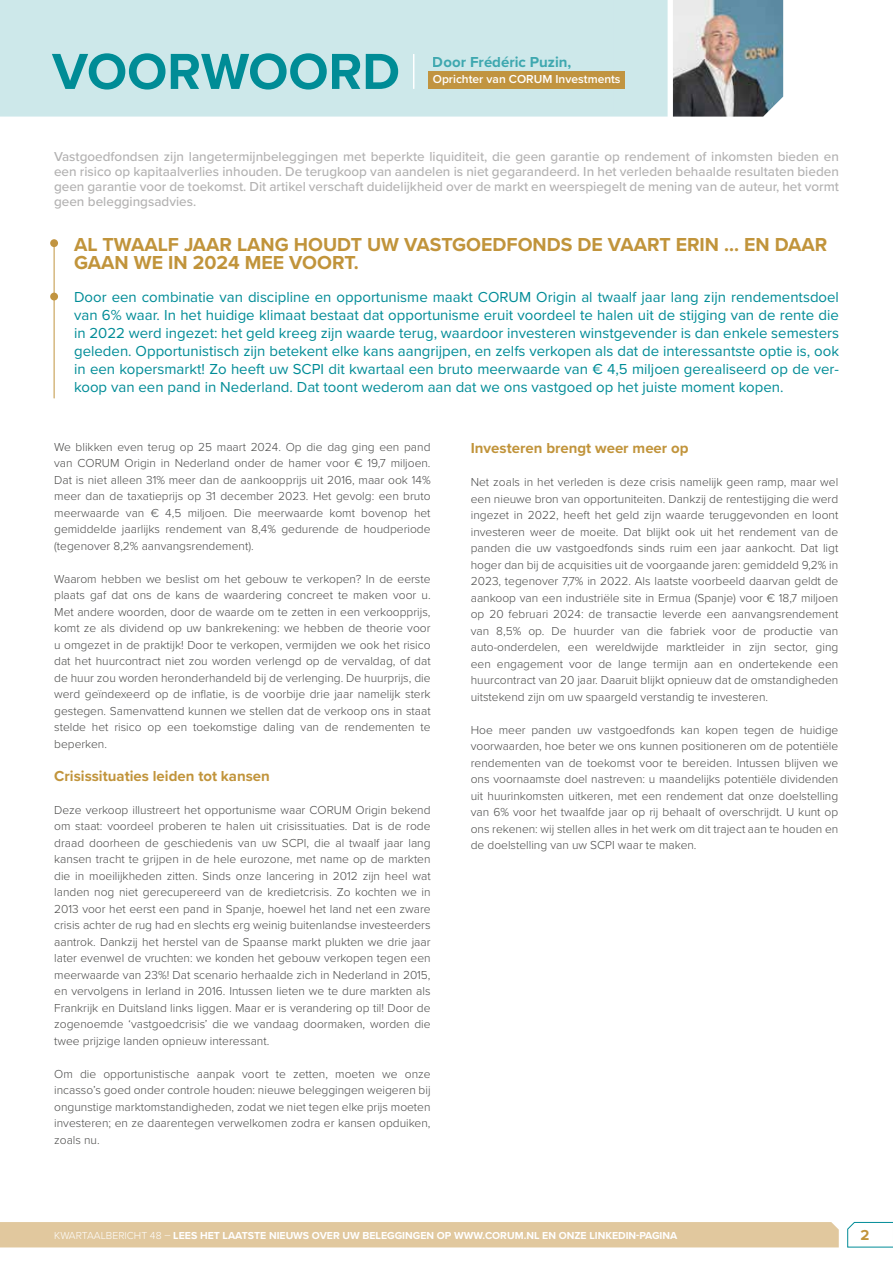
<style>
.page{position:relative;width:893px;height:1263px;background:#fff}
.page>*{position:absolute;margin:0;border:0;box-sizing:border-box;transform-origin:0 0}
.t1{font:700 52.5px "Proxima Nova";color:#008c96}
.t2{font:700 19.5px/18px "Proxima Nova";color:#c1943b}
.t3{font:15px/18px "Proxima Nova";color:#008c97;text-align:justify}
.t4{font:700 15px "Proxima Nova";color:#c1943b}
.t5{font:700 15px "Proxima Nova";color:#008c96}
.t6{font:500 13.5px/15px "Proxima Nova";color:#b3b2b2;text-align:justify}
.t7{font:300 12px/16.5px "Proxima Nova";color:#4a4a49;text-align:justify}
.t8{font:600 12px "Proxima Nova";color:#fff}
.t9{font:700 10.5px "Proxima Nova";color:#fff}
.s1{font-weight:300}
</style>
<div class="page">
<svg style="left:847px;top:1221px;width:46px;height:27px"></svg>
<div style="left:0;top:1222px;width:839px;height:25px;background:#e1c89e"></div>
<hr style="left:54px;top:240px;width:1px;height:158px;background:#c19440">
<div style="left:50px;top:293px;width:8px;height:7px;background:#c19440;border-radius:50%"></div>
<div style="left:50px;top:239px;width:8px;height:8px;background:#c19440;border-radius:50%"></div>
<img style="left:673px;top:0;width:110px;height:117px">
<div style="left:0;top:0;width:668px;height:117px;background:#cde8ea"></div>
<hr style="left:413px;top:54px;width:1px;height:35px;background:#fff">
<div style="left:429px;top:71px;width:196px;height:18px;background:#c19440"></div>
<h1 class="t1" style="left:52px;top:32px;width:349px">VOORWOORD</h1>
<p class="t5" style="left:433px;top:51px;width:140px">Door Frédéric Puzin,</p>
<p class="t8" style="left:433px;top:71px;width:189px">Oprichter van CORUM Investments</p>
<p class="t6" style="left:54px;top:149px;width:786px">Vastgoedfondsen zijn langetermijnbeleggingen met beperkte liquiditeit, die geen garantie op rendement of inkomsten bieden en een risico op kapitaalverlies inhouden. De terugkoop van aandelen is niet gegarandeerd. In het verleden behaalde resultaten bieden geen garantie voor de toekomst. Dit artikel verschaft duidelijkheid over de markt en weerspiegelt de mening van de auteur, het vormt geen beleggingsadvies.</p>
<h2 class="t2" style="left:74px;top:235px;width:755px">AL TWAALF JAAR LANG HOUDT UW VASTGOEDFONDS DE VAART ERIN ... EN DAAR<br>GAAN WE IN 2024 MEE VOORT.</h2>
<p class="t3" style="left:74px;top:288px;width:766px">Door een combinatie van discipline en opportunisme maakt CORUM Origin al twaalf jaar lang zijn rendementsdoel van 6% waar. In het huidige klimaat bestaat dat opportunisme eruit voordeel te halen uit de stijging van de rente die in 2022 werd ingezet: het geld kreeg zijn waarde terug, waardoor investeren winstgevender is dan enkele semesters geleden. Opportunistisch zijn betekent elke kans aangrijpen, en zelfs verkopen als dat de interessantste optie is, ook in een kopersmarkt! Zo heeft uw SCPI dit kwartaal een bruto meerwaarde van € 4,5 miljoen gerealiseerd op de ver&shy;koop van een pand in Nederland. Dat toont wederom aan dat we ons vastgoed op het juiste moment kopen.</p>
<p class="t7" style="left:54px;top:438px;width:378px">We blikken even terug op 25 maart 2024. Op die dag ging een pand van CORUM Origin in Nederland onder de hamer voor € 19,7 miljoen.<br>Dat is niet alleen 31% meer dan de aankoopprijs uit 2016, maar ook 14% meer dan de taxatieprijs op 31 december 2023. Het gevolg: een bruto meerwaarde van € 4,5 miljoen. Die meerwaarde komt bovenop het gemiddelde jaarlijks rendement van 8,4% gedurende de houdperiode (tegenover 8,2% aanvangsrendement).</p>
<p class="t7" style="left:54px;top:570px;width:378px">Waarom hebben we beslist om het gebouw te verkopen? In de eerste plaats gaf dat ons de kans de waardering concreet te maken voor u.<br>Met andere woorden, door de waarde om te zetten in een verkoopprijs, komt ze als dividend op uw bankrekening: we hebben de theorie voor u omgezet in de praktijk! Door te verkopen, vermijden we ook het risico dat het huurcontract niet zou worden verlengd op de vervaldag, of dat de huur zou worden heronderhandeld bij de verlenging. De huurprijs, die werd geïndexeerd op de inflatie, is de voorbije drie jaar namelijk sterk gestegen. Samenvattend kunnen we stellen dat de verkoop ons in staat stelde het risico op een toekomstige daling van de rendementen te beperken.</p>
<p class="t4" style="left:54px;top:764px;width:217px">Crisissituaties leiden tot kansen</p>
<p class="t7" style="left:54px;top:801px;width:378px">Deze verkoop illustreert het opportunisme waar CORUM Origin bekend om staat: voordeel proberen te halen uit crisissituaties. Dat is de rode draad doorheen de geschiedenis van uw SCPI, die al twaalf jaar lang kansen tracht te grijpen in de hele eurozone, met name op de markten die in moeilijkheden zitten. Sinds onze lancering in 2012 zijn heel wat landen nog niet gerecupereerd van de kredietcrisis. Zo kochten we in 2013 voor het eerst een pand in Spanje, hoewel het land net een zware crisis achter de rug had en slechts erg weinig buitenlandse investeerders aantrok. Dankzij het herstel van de Spaanse markt plukten we drie jaar later evenwel de vruchten: we konden het gebouw verkopen tegen een meerwaarde van 23%! Dat scenario herhaalde zich in Nederland in 2015, en vervolgens in Ierland in 2016. Intussen lieten we te dure markten als Frankrijk en Duitsland links liggen. Maar er is verandering op til! Door de zogenoemde ‘vastgoedcrisis’ die we vandaag doormaken, worden die twee prijzige landen opnieuw interessant.</p>
<p class="t7" style="left:54px;top:1065px;width:378px">Om die opportunistische aanpak voort te zetten, moeten we onze incasso’s goed onder controle houden: nieuwe beleggingen weigeren bij ongunstige marktomstandigheden, zodat we niet tegen elke prijs moeten investeren; en ze daarentegen verwelkomen zodra er kansen opduiken, zoals nu.</p>
<p class="t4" style="left:471px;top:437px;width:219px">Investeren brengt weer meer op</p>
<p class="t7" style="left:471px;top:473px;width:369px">Net zoals in het verleden is deze crisis namelijk geen ramp, maar wel een nieuwe bron van opportuniteiten. Dankzij de rentestijging die werd ingezet in 2022, heeft het geld zijn waarde teruggevonden en loont investeren weer de moeite. Dat blijkt ook uit het rendement van de panden die uw vastgoedfonds sinds ruim een jaar aankocht. Dat ligt hoger dan bij de acquisities uit de voorgaande jaren: gemiddeld 9,2% in 2023, tegenover 7,7% in 2022. Als laatste voorbeeld daarvan geldt de aankoop van een industriële site in Ermua (Spanje) voor € 18,7 miljoen op 20 februari 2024: de transactie leverde een aanvangsrendement van 8,5% op. De huurder van die fabriek voor de productie van auto-onderdelen, een wereldwijde marktleider in zijn sector, ging een engagement voor de lange termijn aan en ondertekende een huurcontract van 20 jaar. Daaruit blijkt opnieuw dat de omstandigheden uitstekend zijn om uw spaargeld verstandig te investeren.</p>
<p class="t7" style="left:471px;top:721px;width:369px">Hoe meer panden uw vastgoedfonds kan kopen tegen de huidige voorwaarden, hoe beter we ons kunnen positioneren om de potentiële rendementen van de toekomst voor te bereiden. Intussen blijven we ons voornaamste doel nastreven: u maandelijks potentiële dividenden uit huurinkomsten uitkeren, met een rendement dat onze doelstelling van 6% voor het twaalfde jaar op rij behaalt of overschrijdt. U kunt op ons rekenen: wij stellen alles in het werk om dit traject aan te houden en de doelstelling van uw SCPI waar te maken.</p>
<p class="t9" style="left:54px;top:1227px;width:625px"><span class="s1">KWARTAALBERICHT 48 –</span> LEES HET LAATSTE NIEUWS OVER UW BELEGGINGEN OP WWW.CORUM.NL EN ONZE LINKEDIN-PAGINA</p>
<p class="t4" style="left:860px;top:1224px;width:10px">2</p>
</div>
